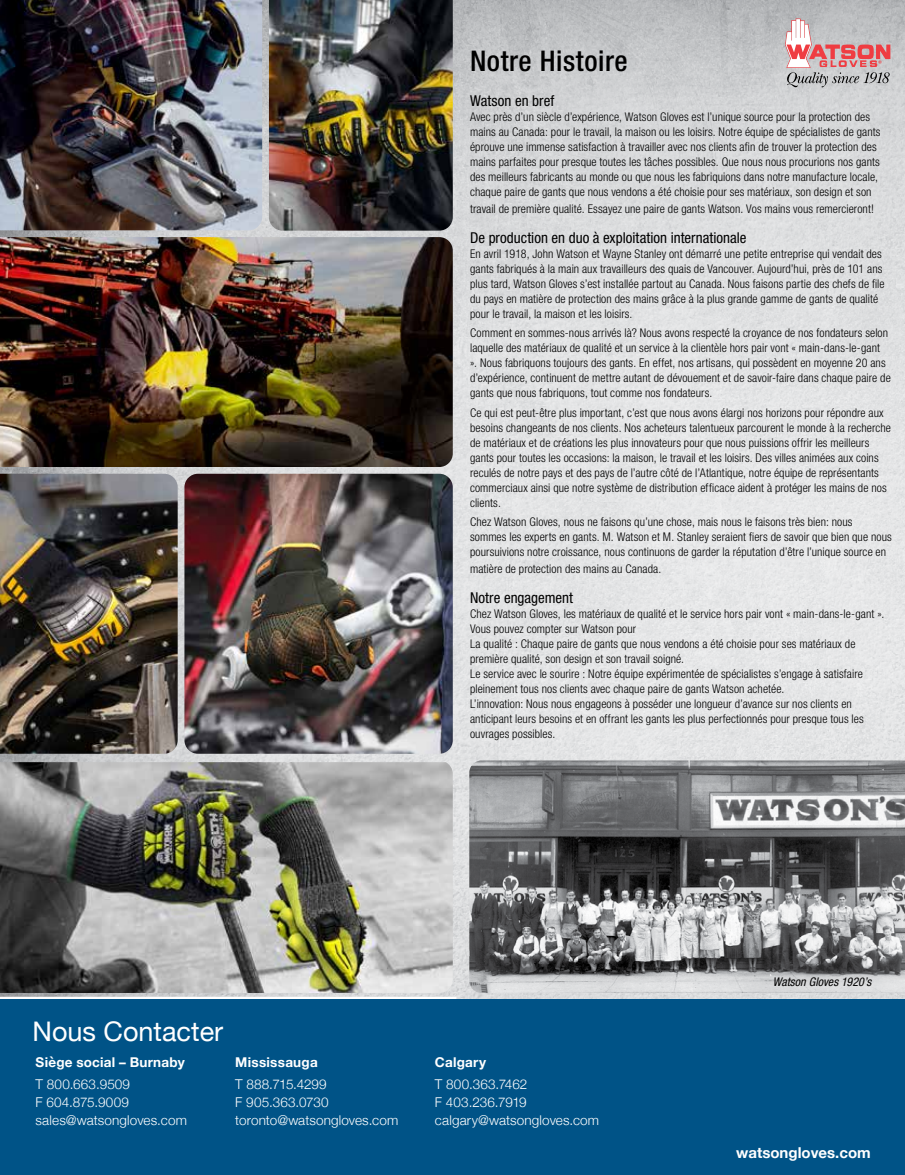
<style>
.page{position:relative;width:905px;height:1175px;background:#fff}
.page>*{position:absolute;margin:0;border:0;box-sizing:border-box;transform-origin:0 0}
.t1{font:500 condensed 28.5px "Helvetica Neue LT Std";letter-spacing:.02em;color:#000}
.t2{font:27px "Helvetica Neue";color:#fff}
.t3{font:condensed 15px "Helvetica Neue LT Std";color:#000}
.t4{font:700 15px "Helvetica Neue";color:#fff}
.t5{font:300 13.5px/18px "Helvetica Neue";letter-spacing:.01em;color:#fff}
.t6{font:700 13.5px "Helvetica Neue";letter-spacing:.02em;color:#fff}
.t7{font:300 condensed 12px/15px "Helvetica Neue LT Std";letter-spacing:.01em;color:#000}
.t8{font:italic condensed 12px "Helvetica Neue LT Std";letter-spacing:.005em;color:#000}
</style>
<div class="page">
<img style="left:0;top:88px;width:904px;height:911px">
<hr style="left:0;top:996px;width:456px;height:3px;background:#fff">
<div style="left:0;top:999px;width:904px;height:175px;background:#005387"></div>
<img style="left:0;top:88px;width:262px;height:142px">
<img style="left:269px;top:88px;width:184px;height:143px">
<img style="left:0;top:237px;width:453px;height:230px">
<img style="left:184px;top:474px;width:269px;height:279px">
<img style="left:0;top:762px;width:453px;height:231px">
<img style="left:469px;top:760px;width:435px;height:233px">
<img style="left:0;top:474px;width:178px;height:279px">
<img style="left:0;top:0;width:904px;height:88px">
<h1 class="t1" style="left:470px;top:44px;width:159px">Notre Histoire</h1>
<p class="t3" style="left:470px;top:92px;width:86px">Watson en bref</p>
<p class="t7" style="left:470px;top:109px;width:412px">Avec près d’un siècle d’expérience, Watson Gloves est l’unique source pour la protection des mains au Canada: pour le travail, la maison ou les loisirs. Notre équipe de spécialistes de gants éprouve une immense satisfaction à travailler avec nos clients afin de trouver la protection des mains parfaites pour presque toutes les tâches possibles. Que nous nous procurions nos gants des meilleurs fabricants au monde ou que nous les fabriquions dans notre manufacture locale, chaque paire de gants que nous vendons a été choisie pour ses matériaux, son design et son</p>
<p class="t7" style="left:470px;top:201px;width:405px">travail de première qualité. Essayez une paire de gants Watson. Vos mains vous remercieront!</p>
<p class="t3" style="left:470px;top:229px;width:278px">De production en duo à exploitation internationale</p>
<p class="t7" style="left:470px;top:246px;width:416px">En avril 1918, John Watson et Wayne Stanley ont démarré une petite entreprise qui vendait des gants fabriqués à la main aux travailleurs des quais de Vancouver. Aujourd’hui, près de 101 ans plus tard, Watson Gloves s’est installée partout au Canada. Nous faisons partie des chefs de file du pays en matière de protection des mains grâce à la plus grande gamme de gants de qualité pour le travail, la maison et les loisirs.</p>
<p class="t7" style="left:470px;top:325px;width:422px">Comment en sommes-nous arrivés là? Nous avons respecté la croyance de nos fondateurs selon laquelle des matériaux de qualité et un service à la clientèle hors pair vont « main-dans-le-gant<br>». Nous fabriquons toujours des gants. En effet, nos artisans, qui possèdent en moyenne 20 ans d’expérience, continuent de mettre autant de dévouement et de savoir-faire dans chaque paire de gants que nous fabriquons, tout comme nos fondateurs.</p>
<p class="t7" style="left:470px;top:405px;width:422px">Ce qui est peut-être plus important, c’est que nous avons élargi nos horizons pour répondre aux besoins changeants de nos clients. Nos acheteurs talentueux parcourent le monde à la recherche de matériaux et de créations les plus innovateurs pour que nous puissions offrir les meilleurs gants pour toutes les occasions: la maison, le travail et les loisirs. Des villes animées aux coins reculés de notre pays et des pays de l’autre côté de l’Atlantique, notre équipe de représentants commerciaux ainsi que notre système de distribution efficace aident à protéger les mains de nos clients.</p>
<p class="t7" style="left:470px;top:514px;width:423px">Chez Watson Gloves, nous ne faisons qu’une chose, mais nous le faisons très bien: nous sommes les experts en gants. M. Watson et M. Stanley seraient fiers de savoir que bien que nous poursuivions notre croissance, nous continuons de garder la réputation d’être l’unique source en</p>
<p class="t7" style="left:470px;top:561px;width:193px">matière de protection des mains au Canada.</p>
<p class="t3" style="left:470px;top:589px;width:104px">Notre engagement</p>
<p class="t7" style="left:470px;top:606px;width:416px">Chez Watson Gloves, les matériaux de qualité et le service hors pair vont « main-dans-le-gant ».<br>Vous pouvez compter sur Watson pour<br>La qualité : Chaque paire de gants que nous vendons a été choisie pour ses matériaux de première qualité, son design et son travail soigné.<br>Le service avec le sourire : Notre équipe expérimentée de spécialistes s’engage à satisfaire pleinement tous nos clients avec chaque paire de gants Watson achetée.<br>L’innovation: Nous nous engageons à posséder une longueur d’avance sur nos clients en anticipant leurs besoins et en offrant les gants les plus perfectionnés pour presque tous les ouvrages possibles.</p>
<h2 class="t2" style="left:33px;top:1012px;width:192px">Nous Contacter</h2>
<p class="t6" style="left:36px;top:1051px;width:151px">Siège social – Burnaby</p>
<p class="t5" style="left:36px;top:1074px;width:153px">T 800.663.9509<br>F 604.875.9009 sales@watsongloves.com</p>
<p class="t6" style="left:235px;top:1051px;width:84px">Mississauga</p>
<p class="t5" style="left:235px;top:1074px;width:165px">T 888.715.4299<br>F 905.363.0730 toronto@watsongloves.com</p>
<p class="t6" style="left:435px;top:1051px;width:53px">Calgary</p>
<p class="t5" style="left:435px;top:1074px;width:166px">T 800.363.7462<br>F 403.236.7919 calgary@watsongloves.com</p>
<p class="t8" style="left:772px;top:975px;width:100px">Watson Gloves 1920’s</p>
<p class="t4" style="left:736px;top:1140px;width:136px">watsongloves.com</p>
</div>
